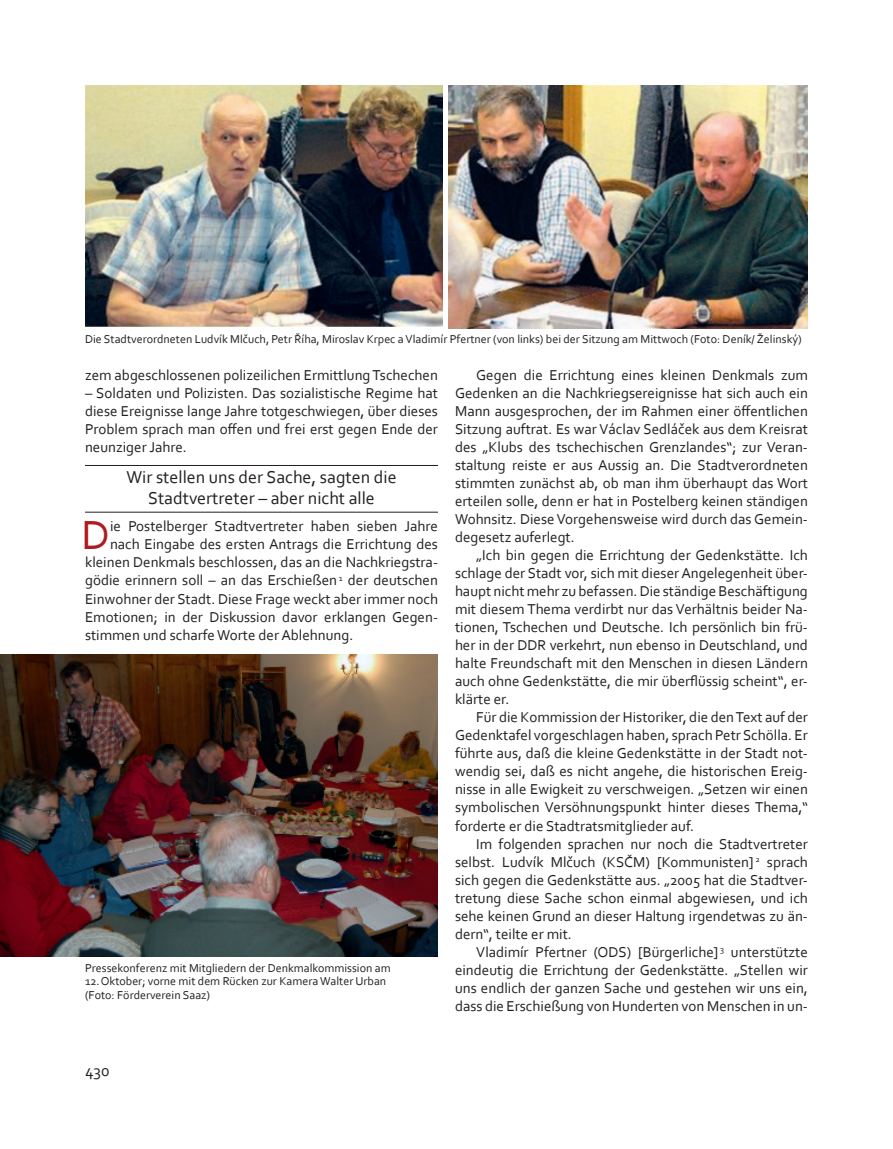
<style>
.page{position:relative;width:893px;height:1149px;background:#fff}
.page>*{position:absolute;margin:0;border:0;box-sizing:border-box;transform-origin:0 0}
._10_Initiale{font:42.6px "Corbel";color:#b01b1f}
.Zwischenüberschrift{font:18px/21.6px "Corbel";color:#231f20;text-align:center}
.t1{font:16.5px "Corbel";color:#231f20}
._10_Einz{font:15px/18px "Corbel";color:#231f20;text-align:justify}
._10_Initiale-2{font:15px "Corbel";color:#231f20}
._10_Block{font:15px/18px "Corbel";color:#231f20;text-align:justify}
.Bildlegende{font:12px/13.5px "Corbel";color:#231f20}
</style>
<div class="page">
<hr style="left:85px;top:465px;width:353px;height:1px;background:#231f20">
<hr style="left:85px;top:511px;width:353px;height:1px;background:#231f20">
<img style="left:448px;top:85px;width:360px;height:243px">
<img style="left:85px;top:85px;width:357px;height:242px">
<img style="left:0;top:654px;width:438px;height:302px">
<p class="Bildlegende" style="left:85px;top:332px;width:718px">Die Stadtverordneten Ludvík Mlčuch, Petr Říha, Miroslav Krpec a Vladimír Pfertner (von links) bei der Sitzung am Mittwoch (Foto: Deník/ Želinský)</p>
<p class="_10_Block" style="left:85px;top:365px;width:354px">zem abgeschlossenen polizeilichen Ermittlung Tschechen</p>
<p class="_10_Block" style="left:85px;top:383px;width:354px">– Soldaten und Polizisten. Das sozialistische Regime hat diese Ereignisse lange Jahre totgeschwiegen, über dieses Problem sprach man offen und frei erst gegen Ende der neunziger Jahre.</p>
<p class="Zwischenüberschrift" style="left:126px;top:465px;width:272px">Wir stellen uns der Sache, sagten die<br>Stadtvertreter – aber nicht alle</p>
<p class="_10_Initiale" style="left:82px;top:508px;width:30px">D</p>
<p class="_10_Initiale-2" style="left:110px;top:517px;width:329px">ie Postelberger Stadtvertreter haben sieben Jahre</p>
<p class="_10_Initiale-2" style="left:110px;top:535px;width:329px">nach Eingabe des ersten Antrags die Errichtung des</p>
<p class="_10_Initiale-2" style="left:85px;top:553px;width:354px">kleinen Denkmals beschlossen, das an die Nachkriegstra-</p>
<p class="_10_Initiale-2" style="left:85px;top:571px;width:354px">gödie erinnern soll – an das Erschießen <sup>1</sup> der deutschen</p>
<p class="_10_Initiale-2" style="left:85px;top:589px;width:354px">Einwohner der Stadt. Diese Frage weckt aber immer noch</p>
<p class="_10_Initiale-2" style="left:85px;top:607px;width:354px">Emotionen; in der Diskussion davor erklangen Gegen-</p>
<p class="_10_Initiale-2" style="left:85px;top:625px;width:270px">stimmen und scharfe Worte der Ablehnung.</p>
<p class="Bildlegende" style="left:85px;top:960px;width:307px">Pressekonferenz mit Mitgliedern der Denkmalkommission am<br>12.Oktober; vorne mit dem Rücken zur Kamera Walter Urban (Foto: Förderverein Saaz)</p>
<p class="_10_Einz" style="left:455px;top:365px;width:354px;text-indent:21px">Gegen die Errichtung eines kleinen Denkmals zum Gedenken an die Nachkriegsereignisse hat sich auch ein Mann ausgesprochen, der im Rahmen einer öffentlichen Sitzung auftrat. Es war Václav Sedláček aus dem Kreisrat des „Klubs des tschechischen Grenzlandes“; zur Veran&shy;staltung reiste er aus Aussig an. Die Stadtverordneten stimmten zunächst ab, ob man ihm überhaupt das Wort erteilen solle, denn er hat in Postelberg keinen ständigen Wohnsitz. Diese Vorgehensweise wird durch das Gemein&shy;degesetz auferlegt.</p>
<p class="_10_Einz" style="left:455px;top:545px;width:354px;text-indent:21px">„Ich bin gegen die Errichtung der Gedenkstätte. Ich schlage der Stadt vor, sich mit dieser Angelegenheit über&shy;haupt nicht mehr zu befassen. Die ständige Beschäftigung mit diesem Thema verdirbt nur das Verhältnis beider Na&shy;tionen, Tschechen und Deutsche. Ich persönlich bin frü&shy;her in der DDR verkehrt, nun ebenso in Deutschland, und halte Freundschaft mit den Menschen in diesen Ländern auch ohne Gedenkstätte, die mir überflüssig scheint“, er&shy;klärte er.</p>
<p class="_10_Einz" style="left:455px;top:707px;width:354px;text-indent:21px">Für die Kommission der Historiker, die den Text auf der Gedenktafel vorgeschlagen haben, sprach Petr Schölla. Er führte aus, daß die kleine Gedenkstätte in der Stadt not&shy;wendig sei, daß es nicht angehe, die historischen Ereig&shy;nisse in alle Ewigkeit zu verschweigen. „Setzen wir einen symbolischen Versöhnungspunkt hinter dieses Thema,“ forderte er die Stadtratsmitglieder auf.</p>
<p class="_10_Einz" style="left:455px;top:833px;width:354px;text-indent:21px">Im folgenden sprachen nur noch die Stadtvertreter selbst. Ludvík Mlčuch (KSČM) [Kommunisten] <sup>2</sup> sprach sich gegen die Gedenkstätte aus. „2005 hat die Stadtver&shy;tretung diese Sache schon einmal abgewiesen, und ich sehe keinen Grund an dieser Haltung irgendetwas zu än&shy;dern“, teilte er mit.</p>
<p class="_10_Einz" style="left:455px;top:941px;width:354px;text-indent:21px">Vladimír Pfertner (ODS) [Bürgerliche] <sup>3</sup> unterstützte eindeutig die Errichtung der Gedenkstätte. „Stellen wir uns endlich der ganzen Sache und gestehen wir uns ein, dass die Erschießung von Hunderten von Menschen in un-</p>
<p class="t1" style="left:85px;top:1060px;width:26px">430</p>
</div>
